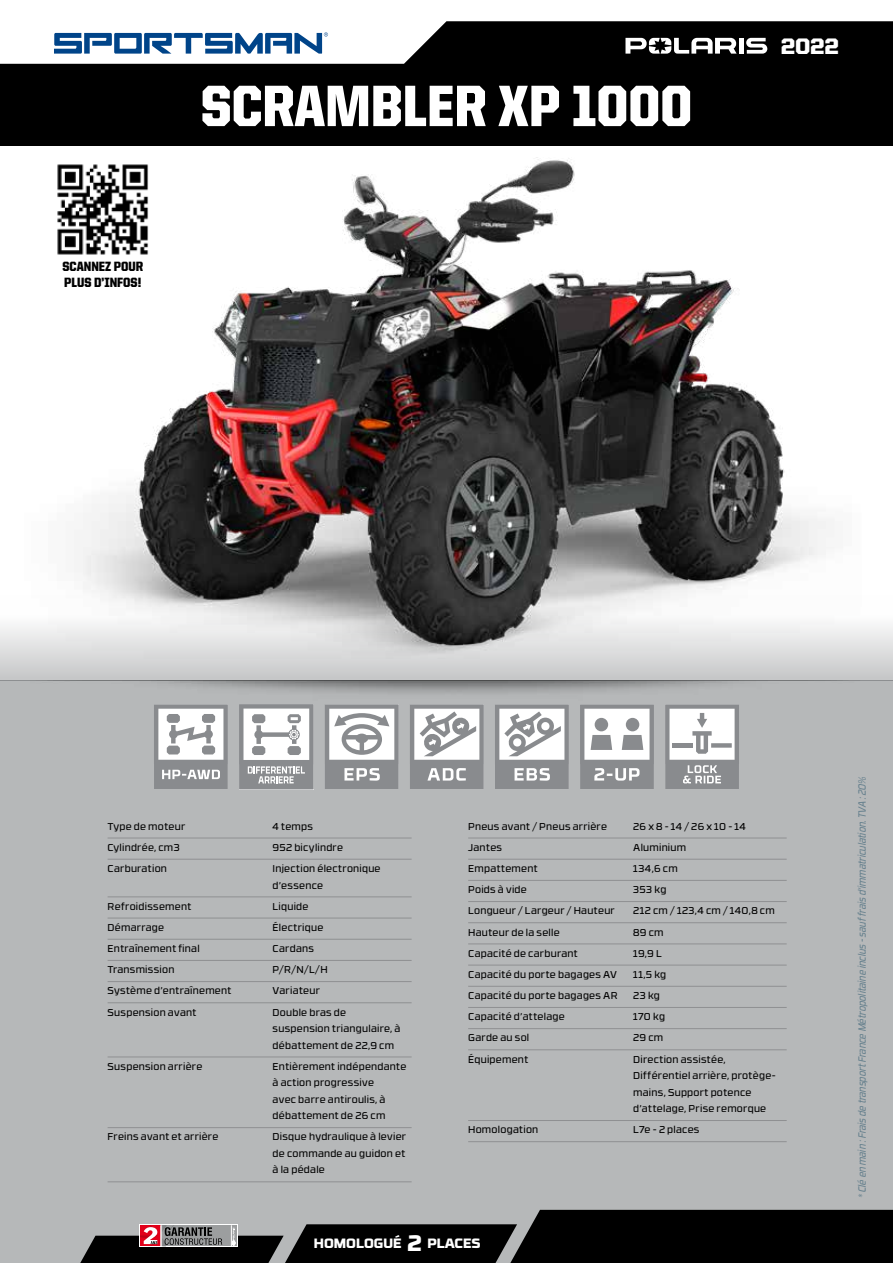
<style>
.page{position:relative;width:893px;height:1263px;background:#fff}
.page>*{position:absolute;margin:0;border:0;box-sizing:border-box;transform-origin:0 0}
.t1{font:900 58.5px "United Sans Semi Cond";color:#fff}
.t2{font:900 22.5px "United Sans Reg";color:#fff}
.t3{font:900 13.5px/16.2px "United Sans Semi Cond";color:#000}
.t4{font:800 13.5px "RB No 3.1";color:#fff}
.t5{font:italic 10.5px "RB No 3.1";letter-spacing:-.01em;color:#67818e;scale:.83 1}
.t6{font:9.9px/16.5px "RB No 3.1";letter-spacing:.025em;color:#000}
.t7{font:9.9px "RB No 3.1";letter-spacing:.05em;color:#000}
.s1{font-size:22.5px}
</style>
<div class="page">
<div style="left:0;top:680px;width:893px;height:583px;background:#b6b8b9"></div>
<div style="left:0;top:0;width:893px;height:146px;background:#000"></div>
<svg style="left:0;top:0;width:893px;height:64px;fill:#fff"></svg>
<svg style="left:80px;top:1210px;width:813px;height:53px"></svg>
<div style="left:739px;top:38px;width:5px;height:16px;background:#fff"></div>
<svg style="left:746px;top:38px;width:21px;height:16px"></svg>
<svg style="left:625px;top:38px;width:112px;height:16px"></svg>
<svg style="left:54px;top:32px;width:274px;height:22px;background:#7298be"></svg>
<div style="left:0;top:595px;width:893px;height:85px;background:linear-gradient(to bottom,#fff,#c8c8c9)"></div>
<hr style="left:108px;top:837px;width:304px;height:1px;background:#8f9092">
<hr style="left:108px;top:859px;width:304px;height:1px;background:#8f9092">
<hr style="left:108px;top:896px;width:304px;height:1px;background:#8f9092">
<hr style="left:108px;top:918px;width:304px;height:1px;background:#8f9092">
<hr style="left:108px;top:939px;width:304px;height:1px;background:#8f9092">
<hr style="left:108px;top:960px;width:304px;height:1px;background:#8f9092">
<hr style="left:108px;top:981px;width:304px;height:1px;background:#8f9092">
<hr style="left:108px;top:1002px;width:304px;height:1px;background:#8f9092">
<hr style="left:108px;top:1056px;width:304px;height:1px;background:#8f9092">
<hr style="left:108px;top:1127px;width:304px;height:1px;background:#8f9092">
<hr style="left:108px;top:1181px;width:304px;height:1px;background:#8f9092">
<hr style="left:468px;top:837px;width:319px;height:1px;background:#8f9092">
<hr style="left:468px;top:859px;width:319px;height:1px;background:#8f9092">
<hr style="left:468px;top:880px;width:319px;height:1px;background:#8f9092">
<hr style="left:468px;top:901px;width:319px;height:1px;background:#8f9092">
<hr style="left:468px;top:922px;width:319px;height:1px;background:#8f9092">
<hr style="left:468px;top:943px;width:319px;height:1px;background:#8f9092">
<hr style="left:468px;top:965px;width:319px;height:1px;background:#8f9092">
<hr style="left:468px;top:986px;width:319px;height:1px;background:#8f9092">
<hr style="left:468px;top:1007px;width:319px;height:1px;background:#8f9092">
<hr style="left:468px;top:1028px;width:319px;height:1px;background:#8f9092">
<hr style="left:468px;top:1049px;width:319px;height:1px;background:#8f9092">
<hr style="left:468px;top:1120px;width:319px;height:1px;background:#8f9092">
<hr style="left:468px;top:1141px;width:319px;height:1px;background:#8f9092">
<img style="left:24px;top:158px;width:838px;height:522px">
<svg style="left:154px;top:704px;width:74px;height:85px;background:#bdbec0"></svg>
<svg style="left:325px;top:704px;width:74px;height:85px;background:#babbbd"></svg>
<svg style="left:410px;top:704px;width:74px;height:85px;background:#b9babc"></svg>
<svg style="left:580px;top:704px;width:74px;height:85px;background:#bbbdbe"></svg>
<svg style="left:495px;top:704px;width:74px;height:85px;background:#babbbd"></svg>
<svg style="left:665px;top:704px;width:74px;height:85px;background:#c2c3c5"></svg>
<svg style="left:239px;top:704px;width:75px;height:85px;background:#c1c2c4"></svg>
<img style="left:55px;top:160px;width:96px;height:99px">
<h3 class="t3" style="left:62px;top:258px;width:82px">SCANNEZ POUR<br>PLUS D’INFOS!</h3>
<h1 class="t1" style="left:201px;top:74px;width:493px">SCRAMBLER XP 1000</h1>
<h2 class="t2" style="left:781px;top:34px;width:60px">2022</h2>
<p class="t6" style="left:108px;top:817px;width:79px">Type de moteur</p>
<p class="t6" style="left:273px;top:817px;width:42px">4 temps</p>
<p class="t6" style="left:108px;top:838px;width:74px">Cylindrée, cm3</p>
<p class="t6" style="left:273px;top:838px;width:72px">952 bicylindre</p>
<p class="t6" style="left:108px;top:859px;width:61px">Carburation</p>
<p class="t6" style="left:273px;top:859px;width:109px">Injection électronique d’essence</p>
<p class="t6" style="left:108px;top:897px;width:85px">Refroidissement</p>
<p class="t6" style="left:273px;top:897px;width:37px">Liquide</p>
<p class="t6" style="left:108px;top:918px;width:58px">Démarrage</p>
<p class="t6" style="left:273px;top:918px;width:52px">Électrique</p>
<p class="t6" style="left:108px;top:939px;width:94px">Entraînement final</p>
<p class="t6" style="left:273px;top:939px;width:43px">Cardans</p>
<p class="t6" style="left:108px;top:961px;width:68px">Transmission</p>
<p class="t6" style="left:273px;top:961px;width:57px">P/R/N/L/H</p>
<p class="t6" style="left:108px;top:982px;width:125px">Système d’entraînement</p>
<p class="t6" style="left:273px;top:982px;width:49px">Variateur</p>
<p class="t6" style="left:108px;top:1003px;width:90px">Suspension avant</p>
<p class="t6" style="left:273px;top:1003px;width:129px">Double bras de suspension triangulaire, à débattement de 22,9 cm</p>
<p class="t6" style="left:108px;top:1057px;width:96px">Suspension arrière</p>
<p class="t6" style="left:273px;top:1057px;width:135px">Entièrement indépendante à action progressive<br>avec barre antiroulis, à débattement de 26 cm</p>
<p class="t6" style="left:108px;top:1128px;width:112px">Freins avant et arrière</p>
<p class="t6" style="left:273px;top:1128px;width:135px;text-align:justify">Disque hydraulique à levier de commande au guidon et à la pédale</p>
<p class="t6" style="left:468px;top:817px;width:140px">Pneus avant / Pneus arrière</p>
<p class="t6" style="left:633px;top:817px;width:114px">26 x 8 - 14 / 26 x 10 - 14</p>
<p class="t6" style="left:468px;top:838px;width:35px">Jantes</p>
<p class="t6" style="left:633px;top:838px;width:55px">Aluminium</p>
<p class="t6" style="left:468px;top:859px;width:71px">Empattement</p>
<p class="t6" style="left:633px;top:859px;width:46px">134,6 cm</p>
<p class="t6" style="left:468px;top:881px;width:60px">Poids à vide</p>
<p class="t6" style="left:633px;top:881px;width:35px">353 kg</p>
<p class="t6" style="left:468px;top:902px;width:148px">Longueur / Largeur / Hauteur</p>
<p class="t7" style="left:633px;top:903px;width:143px">212 cm / 123,4 cm / 140,8 cm</p>
<p class="t6" style="left:468px;top:923px;width:93px">Hauteur de la selle</p>
<p class="t6" style="left:633px;top:923px;width:32px">89 cm</p>
<p class="t6" style="left:468px;top:944px;width:111px">Capacité de carburant</p>
<p class="t6" style="left:633px;top:944px;width:30px">19,9 L</p>
<p class="t6" style="left:468px;top:965px;width:150px">Capacité du porte bagages AV</p>
<p class="t6" style="left:633px;top:965px;width:35px">11,5 kg</p>
<p class="t6" style="left:468px;top:986px;width:151px">Capacité du porte bagages AR</p>
<p class="t6" style="left:633px;top:986px;width:28px">23 kg</p>
<p class="t6" style="left:468px;top:1008px;width:98px">Capacité d’attelage</p>
<p class="t6" style="left:633px;top:1008px;width:33px">170 kg</p>
<p class="t6" style="left:468px;top:1029px;width:63px">Garde au sol</p>
<p class="t6" style="left:633px;top:1029px;width:32px">29 cm</p>
<p class="t6" style="left:468px;top:1050px;width:62px">Équipement</p>
<p class="t6" style="left:633px;top:1050px;width:144px">Direction assistée,<br>Différentiel arrière, protège&shy;mains, Support potence d’attelage, Prise remorque</p>
<p class="t6" style="left:468px;top:1121px;width:72px">Homologation</p>
<p class="t6" style="left:633px;top:1121px;width:68px">L7e - 2 places</p>
<h3 class="t4" style="left:314px;top:1232px;width:168px">HOMOLOGUÉ <span class="s1">2</span> PLACES</h3>
<p class="t5" style="left:854px;top:1198px;width:510px;rotate:-90deg">* Clé en main : Frais de transport France Métropolitaine inclus - sauf frais d’immatriculation. TVA : 20%</p>
</div>
